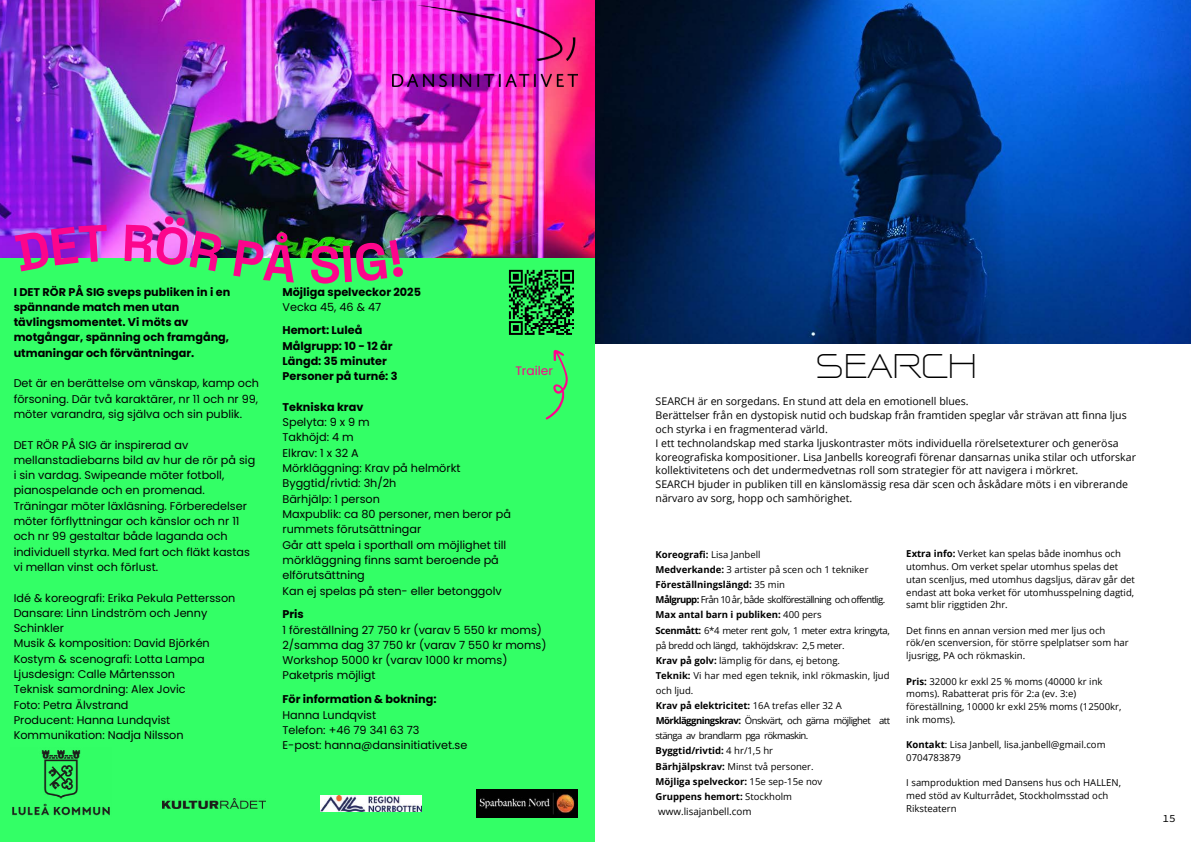
<style>
.page{position:relative;width:1191px;height:842px;background:#fff}
.page>*{position:absolute;margin:0;border:0;box-sizing:border-box;transform-origin:0 0}
.t1{font:46.5px "wasjasmindara NP";color:#000}
.t2{font:12.2px "Poppins";color:#fc058c}
.t3{font:11.2px/15.3px "Poppins";color:#000}
.t4{font:700 11.2px/15.3px "Poppins";color:#000}
.t5{font:11px "Source Code Variable";color:#000}
.t6{font:10.6px/13.8px "Open Sans";color:#000}
.t7{font:9.8px "Open Sans";color:#000}
.t8{font:9.5px/15.1px "Open Sans";letter-spacing:-.035em;color:#000}
.t9{font:9.5px/12.7px "Open Sans";color:#000}
.s1{font-weight:700}
</style>
<div class="page">
<div style="left:0;top:0;width:595px;height:842px;background:#3f6"></div>
<img style="left:0;top:0;width:595px;height:258px">
<svg style="left:545px;top:350px;width:23px;height:69px"></svg>
<img style="left:393px;top:5px;width:185px;height:81px">
<img style="left:12px;top:750px;width:98px;height:66px">
<img style="left:162px;top:798px;width:103px;height:11px">
<img style="left:320px;top:796px;width:101px;height:15px">
<img style="left:477px;top:789px;width:101px;height:28px">
<svg style="left:508px;top:269px;width:66px;height:66px"></svg>
<img style="left:595px;top:0;width:596px;height:344px">
<svg style="left:15px;top:224px;width:93px;height:34px;background:#9731de"></svg>
<img style="left:124px;top:215px;width:99px;height:43px">
<img style="left:233px;top:230px;width:65px;height:28px">
<img style="left:311px;top:239px;width:93px;height:19px">
<p class="t4" style="left:14px;top:284px;width:218px">I DET RÖR PÅ SIG sveps publiken in i en spännande match men utan tävlingsmomentet. Vi möts av motgångar, spänning och framgång, utmaningar och förväntningar.</p>
<p class="t3" style="left:14px;top:376px;width:247px;text-align:justify">Det är en berättelse om vänskap, kamp och försoning. Där två karaktärer, nr 11 och nr 99, möter varandra, sig själva och sin publik.</p>
<p class="t3" style="left:14px;top:437px;width:243px">DET RÖR PÅ SIG är inspirerad av mellanstadiebarns bild av hur de rör på sig i sin vardag. Swipeande möter fotboll, pianospelande och en promenad.<br>Träningar möter läxläsning. Förberedelser möter förflyttningar och känslor och nr 11 och nr 99 gestaltar både laganda och individuell styrka. Med fart och fläkt kastas vi mellan vinst och förlust.</p>
<p class="t3" style="left:14px;top:590px;width:223px">Idé &amp; koreografi: Erika Pekula Pettersson<br>Dansare: Linn Lindström och Jenny<br>Schinkler<br>Musik &amp; komposition: David Björkén<br>Kostym &amp; scenografi: Lotta Lampa<br>Ljusdesign: Calle Mårtensson<br>Teknisk samordning: Alex Jovic<br>Foto: Petra Älvstrand<br>Producent: Hanna Lundqvist<br>Kommunikation: Nadja Nilsson</p>
<p class="t4" style="left:282px;top:284px;width:140px">Möjliga spelveckor 2025</p>
<p class="t3" style="left:282px;top:299px;width:100px">Vecka 45, 46 &amp; 47</p>
<p class="t4" style="left:282px;top:323px;width:117px">Hemort: Luleå<br>Målgrupp: 10 - 12 år<br>Längd: 35 minuter<br>Personer på turné: 3</p>
<p class="t4" style="left:282px;top:399px;width:82px">Tekniska krav</p>
<p class="t3" style="left:282px;top:415px;width:230px">Spelyta: 9 x 9 m<br>Takhöjd: 4 m<br>Elkrav: 1 x 32 A<br>Mörkläggning: Krav på helmörkt<br>Byggtid/rivtid: 3h/2h<br>Bärhjälp: 1 person<br>Maxpublik: ca 80 personer, men beror på rummets förutsättningar<br>Går att spela i sporthall om möjlighet till mörkläggning finns samt beroende på elförutsättning<br>Kan ej spelas på sten- eller betonggolv</p>
<p class="t2" style="left:515px;top:364px;width:39px">Trailer</p>
<p class="t4" style="left:282px;top:607px;width:23px">Pris</p>
<p class="t3" style="left:282px;top:622px;width:265px">1 föreställning 27 750 kr (varav 5 550 kr moms)<br>2/samma dag 37 750 kr (varav 7 550 kr moms)<br>Workshop 5000 kr (varav 1000 kr moms)<br>Paketpris möjligt</p>
<p class="t4" style="left:282px;top:692px;width:155px">För information &amp; bokning:</p>
<p class="t3" style="left:282px;top:707px;width:186px">Hanna Lundqvist<br>Telefon: +46 79 341 63 73<br>E-post: hanna@dansinitiativet.se</p>
<h1 class="t1" style="left:815px;top:327px;width:163px">SEARCH</h1>
<p class="t6" style="left:655px;top:394px;width:482px">SEARCH är en sorgedans. En stund att dela en emotionell blues.<br>Berättelser från en dystopisk nutid och budskap från framtiden speglar vår strävan att finna ljus och styrka i en fragmenterad värld.<br>I ett technolandskap med starka ljuskontraster möts individuella rörelsetexturer och generösa koreografiska kompositioner. Lisa Janbells koreografi förenar dansarnas unika stilar och utforskar kollektivitetens och det undermedvetnas roll som strategier för att navigera i mörkret.<br>SEARCH bjuder in publiken till en känslomässig resa där scen och åskådare möts i en vibrerande närvaro av sorg, hopp och samhörighet.</p>
<p class="t8" style="left:655px;top:547px;width:236px"><span class="s1">Koreografi:</span> Lisa Janbell<br><span class="s1">Medverkande:</span> 3 artister på scen och 1 tekniker <span class="s1">Föreställningslängd:</span> 35 min<br><span class="s1">Målgrupp:</span> Från 10 år, både skolföreställning och offentlig.<br><span class="s1">Max antal barn i publiken:</span> 400 pers<br><span class="s1">Scenmått:</span> 6*4 meter rent golv, 1 meter extra kringyta, på bredd och längd, takhöjdskrav: 2,5 meter.<br><span class="s1">Krav på golv:</span> lämplig för dans, ej betong.<br><span class="s1">Teknik:</span> Vi har med egen teknik, inkl rökmaskin, ljud och ljud.<br><span class="s1">Krav på elektricitet:</span> 16A trefas eller 32 A <span class="s1">Mörkläggningskrav:</span> Önskvärt, och gärna möjlighet att stänga av brandlarm pga rökmaskin.<br><span class="s1">Byggtid/rivtid:</span> 4 hr/1,5 hr<br><span class="s1">Bärhjälpskrav:</span> Minst två personer.<br><span class="s1">Möjliga spelveckor:</span> 15e sep-15e nov<br><span class="s1">Gruppens hemort:</span> Stockholm</p>
<p class="t9" style="left:906px;top:547px;width:230px"><span class="s1">Extra info:</span> Verket kan spelas både inomhus och utomhus. Om verket spelar utomhus spelas det utan scenljus, med utomhus dagsljus, därav går det endast att boka verket för utomhusspelning dagtid, samt blir riggtiden 2hr.</p>
<p class="t9" style="left:906px;top:624px;width:224px">Det finns en annan version med mer ljus och rök/en scenversion, för större spelplatser som har ljusrigg, PA och rökmaskin.</p>
<p class="t9" style="left:906px;top:674px;width:217px"><span class="s1">Pris:</span> 32000 kr exkl 25 % moms (40000 kr ink moms). Rabatterat pris för 2:a (ev. 3:e) föreställning, 10000 kr exkl 25% moms (12500kr, ink moms).</p>
<p class="t9" style="left:906px;top:738px;width:201px"><span class="s1">Kontakt</span>: Lisa Janbell, lisa.janbell@gmail.com<br>0704783879</p>
<p class="t9" style="left:906px;top:776px;width:216px">I samproduktion med Dansens hus och HALLEN, med stöd av Kulturrådet, Stockholmsstad och</p>
<p class="t7" style="left:658px;top:804px;width:95px">www.lisajanbell.com</p>
<p class="t9" style="left:906px;top:802px;width:52px">Riksteatern</p>
<p class="t5" style="left:1162px;top:810px;width:15px">15</p>
</div>
